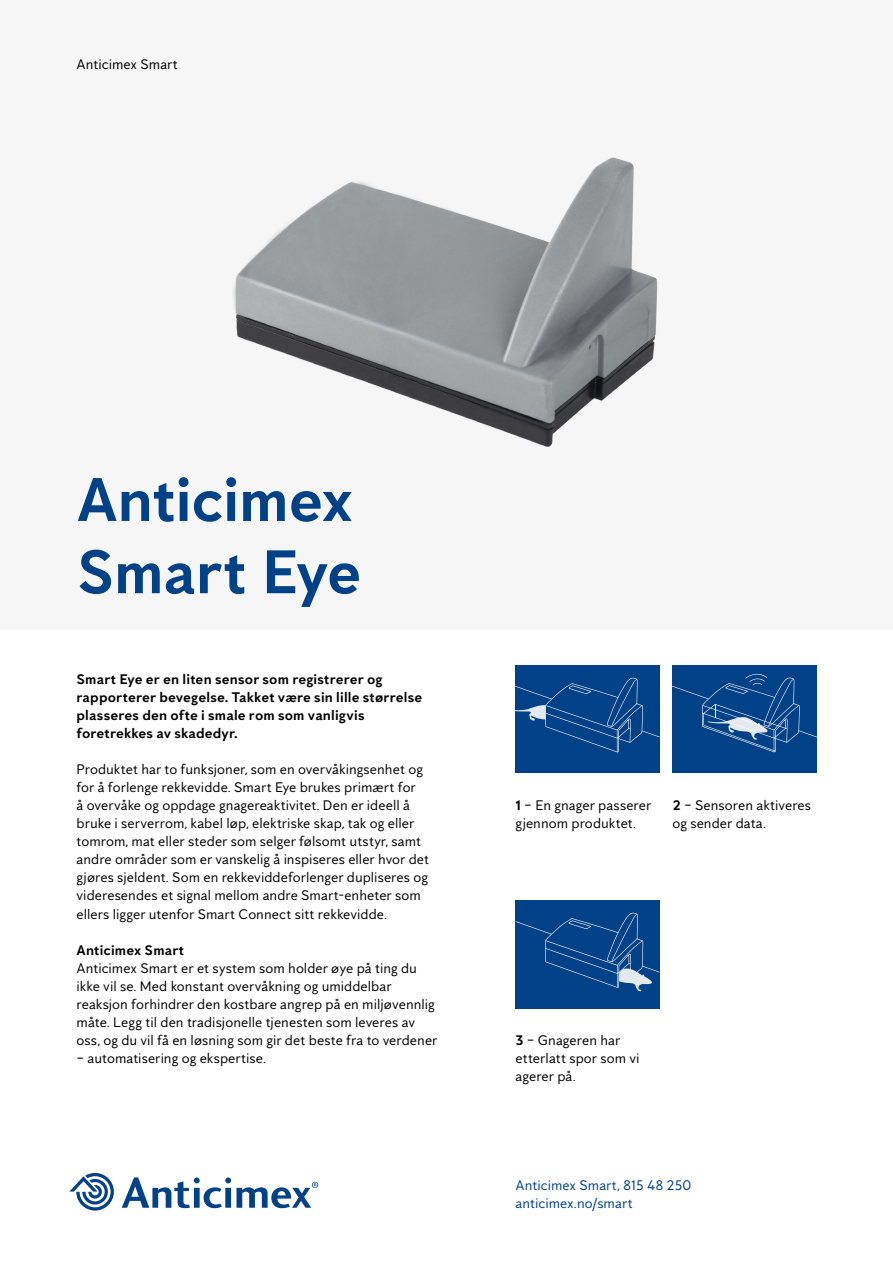
<style>
.page{position:relative;width:893px;height:1263px;background:#fff}
.page>*{position:absolute;margin:0;border:0;box-sizing:border-box;transform-origin:0 0}
.t1{font:700 63px/72.3px "Anticimex Sans";letter-spacing:-.01em;color:#004187}
.t2{font:14.25px/18px "Anticimex Sans";color:#000}
.t3{font:700 14.25px/18px "Anticimex Sans";letter-spacing:.01em;color:#000}
.t4{font:14.25px/18px "Anticimex Sans";color:#004187}
.s1{font-weight:700}
</style>
<div class="page">
<div style="left:0;top:0;width:893px;height:629px;background:#f6f6f6"></div>
<svg style="left:69px;top:1173px;width:249px;height:37px"></svg>
<img style="left:233px;top:157px;width:424px;height:290px">
<div style="left:516px;top:665px;width:144px;height:108px;background:#004187"></div>
<svg style="left:516px;top:678px;width:144px;height:74px"></svg>
<div style="left:672px;top:665px;width:144px;height:108px;background:#004187"></div>
<svg style="left:672px;top:674px;width:144px;height:78px"></svg>
<div style="left:516px;top:900px;width:144px;height:109px;background:#004187"></div>
<svg style="left:516px;top:913px;width:144px;height:78px"></svg>
<p class="t2" style="left:77px;top:55px;width:103px">Anticimex Smart</p>
<h1 class="t1" style="left:77px;top:463px;width:286px">Anticimex<br>Smart Eye</h1>
<p class="t3" style="left:77px;top:669px;width:347px">Smart Eye er en liten sensor som registrerer og rapporterer bevegelse. Takket være sin lille størrelse plasseres den ofte i smale rom som vanligvis foretrekkes av skadedyr.</p>
<p class="t2" style="left:77px;top:760px;width:354px">Produktet har to funksjoner, som en overvåkingsenhet og for å forlenge rekkevidde. Smart Eye brukes primært for<br>å overvåke og oppdage gnagereaktivitet. Den er ideell å bruke i serverrom, kabel løp, elektriske skap, tak og eller tomrom, mat eller steder som selger følsomt utstyr, samt andre områder som er vanskelig å inspiseres eller hvor det gjøres sjeldent. Som en rekkeviddeforlenger dupliseres og videresendes et signal mellom andre Smart-enheter som ellers ligger utenfor Smart Connect sitt rekkevidde.</p>
<p class="t3" style="left:77px;top:941px;width:109px">Anticimex Smart</p>
<p class="t2" style="left:77px;top:959px;width:362px">Anticimex Smart er et system som holder øye på ting du ikke vil se. Med konstant overvåkning og umiddelbar reaksjon forhindrer den kostbare angrep på en miljøvennlig måte. Legg til den tradisjonelle tjenesten som leveres av oss, og du vil få en løsning som gir det beste fra to verdener</p>
<p class="t2" style="left:77px;top:1049px;width:191px">– automatisering og ekspertise.</p>
<p class="t2" style="left:516px;top:796px;width:137px"><span class="s1">1</span> – En gnager passerer gjennom produktet.</p>
<p class="t2" style="left:672px;top:796px;width:140px"><span class="s1">2</span> – Sensoren aktiveres og sender data.</p>
<p class="t2" style="left:516px;top:1031px;width:125px"><span class="s1">3</span> – Gnageren har etterlatt spor som vi agerer på.</p>
<p class="t4" style="left:516px;top:1175px;width:177px">Anticimex Smart, 815 48 250 anticimex.no/smart</p>
</div>
